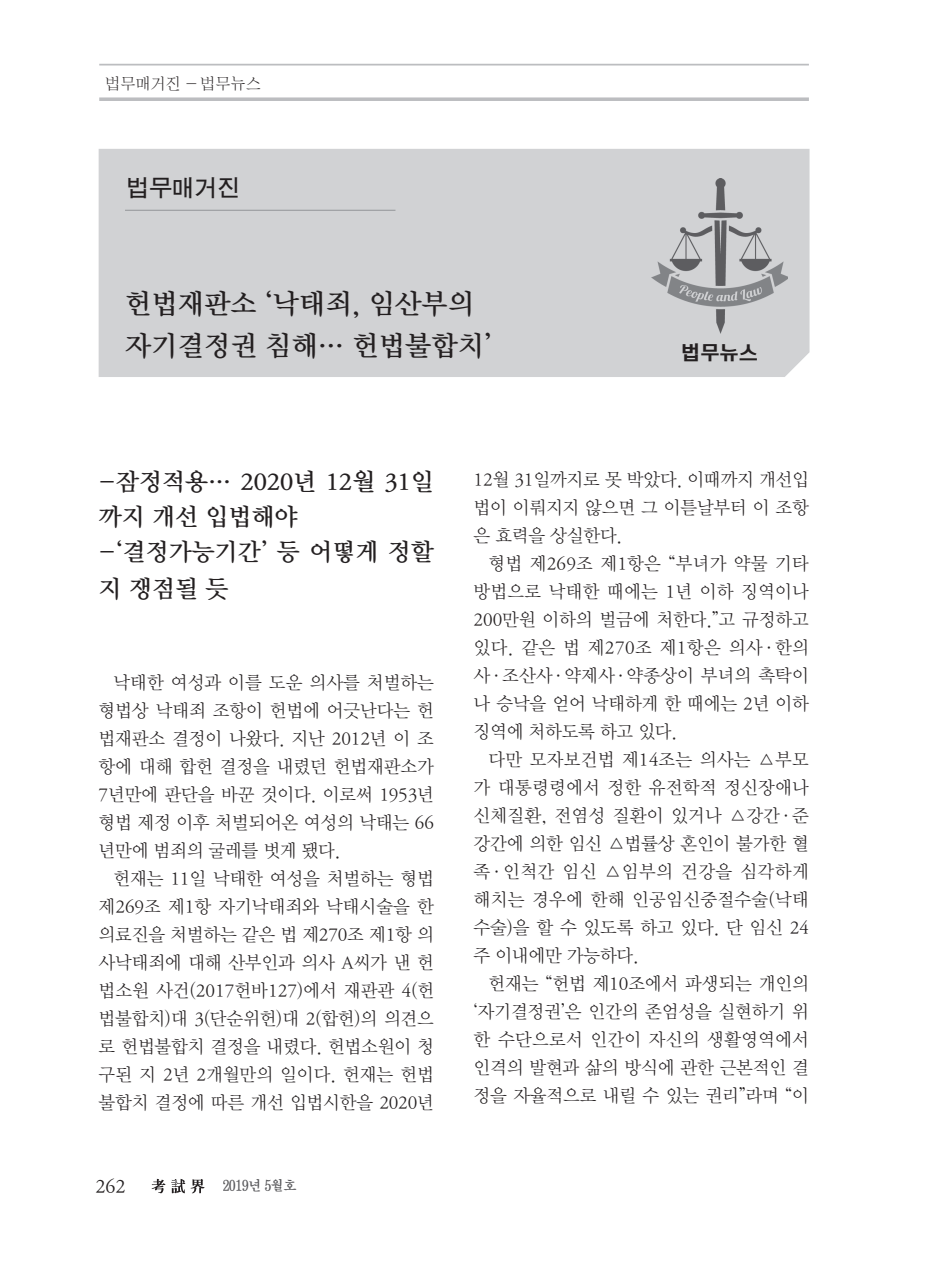
<style>
.page{position:relative;width:933px;height:1275px;background:#fff}
.page>*{position:absolute;margin:0;border:0;box-sizing:border-box;transform-origin:0 0}
.t1{font:28px/42px "DX Nmu Std 40";color:#231f20}
.t2{font:24.5px/35.5px "DX Nmu Std 40";color:#231f20}
.t3{font:22.75px "D Xgo Std 40";color:#231f20}
.t4{font:19.25px "DX Frty Std B";color:#231f20}
.t5{font:19.25px "DX Nmu Std 30";color:#231f20}
.t6{font:18.38px/28px "DX Nmu Std 20";letter-spacing:-.01em;color:#231f20;text-align:justify}
.t7{font:15.75px "DX Shnm Std";letter-spacing:-.01em;color:#231f20}
.t8{font:14px "D Xmu Std 40";letter-spacing:-.05em;color:#5a5a5d;scale:.95 1}
</style>
<div class="page">
<svg style="left:99px;top:97px;width:710px;height:4px;background:#c4c4c7"></svg>
<hr style="left:99px;top:64px;width:710px;height:2px;background:#bcbdc0">
<svg style="left:152px;top:1179px;width:13px;height:14px"></svg>
<svg style="left:171px;top:1179px;width:14px;height:14px"></svg>
<svg style="left:191px;top:1179px;width:14px;height:14px"></svg>
<div style="left:99px;top:149px;width:710px;height:228px;background:#d1d2d4"></div>
<hr style="left:125px;top:210px;width:270px;height:1px;background:#939598">
<img style="left:651px;top:178px;width:136px;height:155px">
<p class="t7" style="left:105px;top:76px;width:157px">법무매거진 - 법무뉴스</p>
<p class="t3" style="left:126px;top:177px;width:115px">법무매거진</p>
<h1 class="t1" style="left:125px;top:283px;width:368px">헌법재판소 ‘낙태죄, 임산부의 자기결정권 침해… 헌법불합치’</h1>
<p class="t4" style="left:681px;top:343px;width:78px">법무뉴스</p>
<h2 class="t2" style="left:99px;top:465px;width:337px">-잠정적용… 2020년 12월 31일 까지 개선 입법해야 -‘결정가능기간’ 등 어떻게 정할 지 쟁점될 듯</h2>
<p class="t6" style="left:99px;top:669px;width:337px;text-indent:15px">낙태한 여성과 이를 도운 의사를 처벌하는 형법상 낙태죄 조항이 헌법에 어긋난다는 헌 법재판소 결정이 나왔다. 지난 2012년 이 조 항에 대해 합헌 결정을 내렸던 헌법재판소가 7년만에 판단을 바꾼 것이다. 이로써 1953년 형법 제정 이후 처벌되어온 여성의 낙태는 66 년만에 범죄의 굴레를 벗게 됐다.</p>
<p class="t6" style="left:99px;top:865px;width:337px;text-indent:15px">헌재는 11일 낙태한 여성을 처벌하는 형법 제269조 제1항 자기낙태죄와 낙태시술을 한 의료진을 처벌하는 같은 법 제270조 제1항 의 사낙태죄에 대해 산부인과 의사 A씨가 낸 헌 법소원 사건(2017헌바127)에서 재판관 4(헌 법불합치)대 3(단순위헌)대 2(합헌)의 의견으 로 헌법불합치 결정을 내렸다. 헌법소원이 청 구된 지 2년 2개월만의 일이다. 헌재는 헌법 불합치 결정에 따른 개선 입법시한을 2020년</p>
<p class="t5" style="left:95px;top:1177px;width:31px">262</p>
<p class="t8" style="left:222px;top:1179px;width:80px">2019년 5월호</p>
<p class="t6" style="left:473px;top:466px;width:337px">12월 31일까지로 못 박았다. 이때까지 개선입 법이 이뤄지지 않으면 그 이튿날부터 이 조항 은 효력을 상실한다.</p>
<p class="t6" style="left:473px;top:550px;width:337px;text-indent:15px">형법 제269조 제1항은 “부녀가 약물 기타 방법으로 낙태한 때에는 1년 이하 징역이나 200만원 이하의 벌금에 처한다.”고 규정하고 있다. 같은 법 제270조 제1항은 의사·한의 사·조산사·약제사·약종상이 부녀의 촉탁이 나 승낙을 얻어 낙태하게 한 때에는 2년 이하 징역에 처하도록 하고 있다.</p>
<p class="t6" style="left:473px;top:746px;width:337px;text-indent:15px">다만 모자보건법 제14조는 의사는 △부모 가 대통령령에서 정한 유전학적 정신장애나 신체질환, 전염성 질환이 있거나 △강간·준 강간에 의한 임신 △법률상 혼인이 불가한 혈 족·인척간 임신 △임부의 건강을 심각하게 해치는 경우에 한해 인공임신중절수술(낙태 수술)을 할 수 있도록 하고 있다. 단 임신 24 주 이내에만 가능하다.</p>
<p class="t6" style="left:473px;top:970px;width:337px;text-indent:15px">헌재는 “헌법 제10조에서 파생되는 개인의 ‘자기결정권’은 인간의 존엄성을 실현하기 위 한 수단으로서 인간이 자신의 생활영역에서 인격의 발현과 삶의 방식에 관한 근본적인 결 정을 자율적으로 내릴 수 있는 권리”라며 “이</p>
</div>
